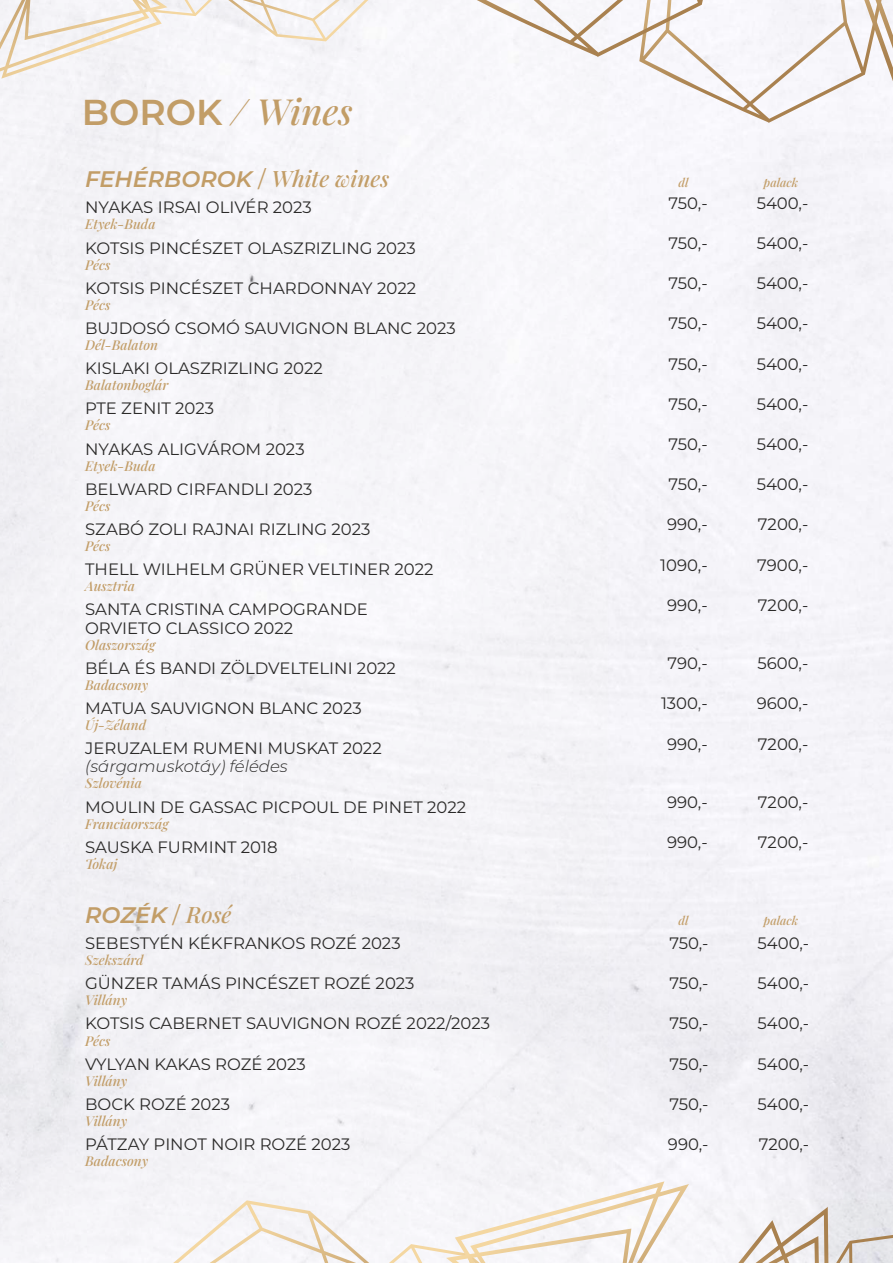
<style>
.page{position:relative;width:893px;height:1263px;background:#fff}
.page>*{position:absolute;margin:0;border:0;box-sizing:border-box;transform-origin:0 0}
.t1{font:italic 500 36px "Playfair Display";color:#c29d67}
.t2{font:italic 600 22.5px "Montserrat";color:#c29d67}
.t3{font:16.5px/18.1px "Montserrat";color:#2b2a29}
.t4{font:italic 300 16.5px "Montserrat";color:#2b2a29}
.t5{font:italic 500 13.5px "Playfair Display";color:#c29d67}
.t6{font:italic 500 12px "Playfair Display";color:#c29d67}
.s1{font-family:"Montserrat";font-weight:600;font-style:normal}
.s2{font-weight:400;font-style:normal}
.s3{font-family:"Playfair Display";font-weight:500}
</style>
<div class="page">
<svg style="left:458px;top:0;width:435px;height:123px"></svg>
<svg style="left:0;top:0;width:394px;height:79px"></svg>
<svg style="left:154px;top:1181px;width:739px;height:82px"></svg>
<h1 class="t1" style="left:82px;top:86px;width:272px"><span class="s1">BOROK</span> / Wines</h1>
<h2 class="t2" style="left:85px;top:165px;width:306px">FEHÉRBOROK <span class="s2">/</span> <span class="s3">White wines</span></h2>
<p class="t3" style="left:85px;top:198px;width:228px">NYAKAS IRSAI OLIVÉR 2023</p>
<p class="t5" style="left:85px;top:215px;width:72px">Etyek-Buda</p>
<p class="t3" style="left:85px;top:238px;width:332px">KOTSIS PINCÉSZET OLASZRIZLING 2023</p>
<p class="t5" style="left:85px;top:255px;width:27px">Pécs</p>
<p class="t3" style="left:85px;top:279px;width:332px">KOTSIS PINCÉSZET CHARDONNAY 2022</p>
<p class="t5" style="left:85px;top:295px;width:27px">Pécs</p>
<p class="t3" style="left:85px;top:319px;width:372px">BUJDOSÓ CSOMÓ SAUVIGNON BLANC 2023</p>
<p class="t5" style="left:85px;top:335px;width:74px">Dél-Balaton</p>
<p class="t3" style="left:85px;top:359px;width:239px">KISLAKI OLASZRIZLING 2022</p>
<p class="t5" style="left:85px;top:376px;width:85px">Balatonboglár</p>
<p class="t3" style="left:85px;top:399px;width:131px">PTE ZENIT 2023</p>
<p class="t5" style="left:85px;top:416px;width:27px">Pécs</p>
<p class="t3" style="left:85px;top:439px;width:221px">NYAKAS ALIGVÁROM 2023</p>
<p class="t5" style="left:85px;top:456px;width:72px">Etyek-Buda</p>
<p class="t3" style="left:85px;top:480px;width:229px">BELWARD CIRFANDLI 2023</p>
<p class="t5" style="left:85px;top:496px;width:27px">Pécs</p>
<p class="t3" style="left:85px;top:520px;width:287px">SZABÓ ZOLI RAJNAI RIZLING 2023</p>
<p class="t5" style="left:85px;top:536px;width:27px">Pécs</p>
<p class="t3" style="left:85px;top:560px;width:350px">THELL WILHELM GRÜNER VELTINER 2022</p>
<p class="t5" style="left:85px;top:577px;width:51px">Ausztria</p>
<p class="t3" style="left:85px;top:600px;width:284px">SANTA CRISTINA CAMPOGRANDE<br>ORVIETO CLASSICO 2022</p>
<p class="t5" style="left:85px;top:635px;width:72px">Olaszország</p>
<p class="t3" style="left:85px;top:659px;width:312px">BÉLA ÉS BANDI ZÖLDVELTELINI 2022</p>
<p class="t5" style="left:85px;top:675px;width:65px">Badacsony</p>
<p class="t3" style="left:85px;top:699px;width:278px">MATUA SAUVIGNON BLANC 2023</p>
<p class="t5" style="left:85px;top:715px;width:63px">Új-Zéland</p>
<p class="t3" style="left:85px;top:739px;width:298px">JERUZALEM RUMENI MUSKAT 2022</p>
<p class="t4" style="left:85px;top:756px;width:204px">(sárgamuskotáy) félédes</p>
<p class="t5" style="left:85px;top:774px;width:58px">Szlovénia</p>
<p class="t3" style="left:85px;top:797px;width:383px">MOULIN DE GASSAC PICPOUL DE PINET 2022</p>
<p class="t5" style="left:85px;top:814px;width:85px">Franciaország</p>
<p class="t3" style="left:85px;top:838px;width:194px">SAUSKA FURMINT 2018</p>
<p class="t5" style="left:85px;top:854px;width:34px">Tokaj</p>
<h2 class="t2" style="left:85px;top:901px;width:148px">ROZÉK <span class="s2">/</span> <span class="s3">Rosé</span></h2>
<p class="t3" style="left:85px;top:934px;width:317px">SEBESTYÉN KÉKFRANKOS ROZÉ 2023</p>
<p class="t5" style="left:85px;top:950px;width:60px">Szekszárd</p>
<p class="t3" style="left:85px;top:974px;width:331px">GÜNZER TAMÁS PINCÉSZET ROZÉ 2023</p>
<p class="t5" style="left:85px;top:991px;width:44px">Villány</p>
<p class="t3" style="left:85px;top:1014px;width:407px">KOTSIS CABERNET SAUVIGNON ROZÉ 2022/2023</p>
<p class="t5" style="left:85px;top:1031px;width:27px">Pécs</p>
<p class="t3" style="left:85px;top:1054px;width:222px">VYLYAN KAKAS ROZÉ 2023</p>
<p class="t5" style="left:85px;top:1071px;width:44px">Villány</p>
<p class="t3" style="left:85px;top:1095px;width:146px">BOCK ROZÉ 2023</p>
<p class="t5" style="left:85px;top:1111px;width:44px">Villány</p>
<p class="t3" style="left:85px;top:1135px;width:267px">PÁTZAY PINOT NOIR ROZÉ 2023</p>
<p class="t5" style="left:85px;top:1151px;width:65px">Badacsony</p>
<p class="t6" style="left:678px;top:174px;width:12px">dl</p>
<p class="t6" style="left:764px;top:174px;width:36px">palack</p>
<p class="t3" style="left:668px;top:194px;width:41px">750,-</p>
<p class="t3" style="left:668px;top:234px;width:41px">750,-</p>
<p class="t3" style="left:668px;top:274px;width:41px">750,-</p>
<p class="t3" style="left:668px;top:314px;width:41px">750,-</p>
<p class="t3" style="left:668px;top:354px;width:41px">750,-</p>
<p class="t3" style="left:668px;top:395px;width:41px">750,-</p>
<p class="t3" style="left:668px;top:435px;width:41px">750,-</p>
<p class="t3" style="left:668px;top:475px;width:41px">750,-</p>
<p class="t3" style="left:667px;top:515px;width:42px">990,-</p>
<p class="t3" style="left:660px;top:555px;width:49px">1090,-</p>
<p class="t3" style="left:667px;top:596px;width:42px">990,-</p>
<p class="t3" style="left:667px;top:654px;width:42px">790,-</p>
<p class="t3" style="left:661px;top:694px;width:48px">1300,-</p>
<p class="t3" style="left:667px;top:734px;width:42px">990,-</p>
<p class="t3" style="left:667px;top:793px;width:42px">990,-</p>
<p class="t3" style="left:667px;top:833px;width:42px">990,-</p>
<p class="t3" style="left:757px;top:194px;width:53px">5400,-</p>
<p class="t3" style="left:757px;top:234px;width:53px">5400,-</p>
<p class="t3" style="left:757px;top:274px;width:53px">5400,-</p>
<p class="t3" style="left:757px;top:314px;width:53px">5400,-</p>
<p class="t3" style="left:757px;top:354px;width:53px">5400,-</p>
<p class="t3" style="left:757px;top:395px;width:53px">5400,-</p>
<p class="t3" style="left:757px;top:435px;width:53px">5400,-</p>
<p class="t3" style="left:757px;top:475px;width:53px">5400,-</p>
<p class="t3" style="left:758px;top:515px;width:52px">7200,-</p>
<p class="t3" style="left:757px;top:555px;width:53px">7900,-</p>
<p class="t3" style="left:758px;top:596px;width:52px">7200,-</p>
<p class="t3" style="left:758px;top:654px;width:52px">5600,-</p>
<p class="t3" style="left:757px;top:694px;width:53px">9600,-</p>
<p class="t3" style="left:758px;top:734px;width:52px">7200,-</p>
<p class="t3" style="left:758px;top:793px;width:52px">7200,-</p>
<p class="t3" style="left:758px;top:833px;width:52px">7200,-</p>
<p class="t6" style="left:678px;top:912px;width:12px">dl</p>
<p class="t6" style="left:764px;top:912px;width:36px">palack</p>
<p class="t3" style="left:669px;top:934px;width:41px">750,-</p>
<p class="t3" style="left:669px;top:974px;width:41px">750,-</p>
<p class="t3" style="left:669px;top:1014px;width:41px">750,-</p>
<p class="t3" style="left:669px;top:1054px;width:41px">750,-</p>
<p class="t3" style="left:669px;top:1095px;width:41px">750,-</p>
<p class="t3" style="left:668px;top:1135px;width:42px">990,-</p>
<p class="t3" style="left:758px;top:934px;width:53px">5400,-</p>
<p class="t3" style="left:758px;top:974px;width:53px">5400,-</p>
<p class="t3" style="left:758px;top:1014px;width:53px">5400,-</p>
<p class="t3" style="left:758px;top:1054px;width:53px">5400,-</p>
<p class="t3" style="left:758px;top:1095px;width:53px">5400,-</p>
<p class="t3" style="left:759px;top:1135px;width:52px">7200,-</p>
</div>
